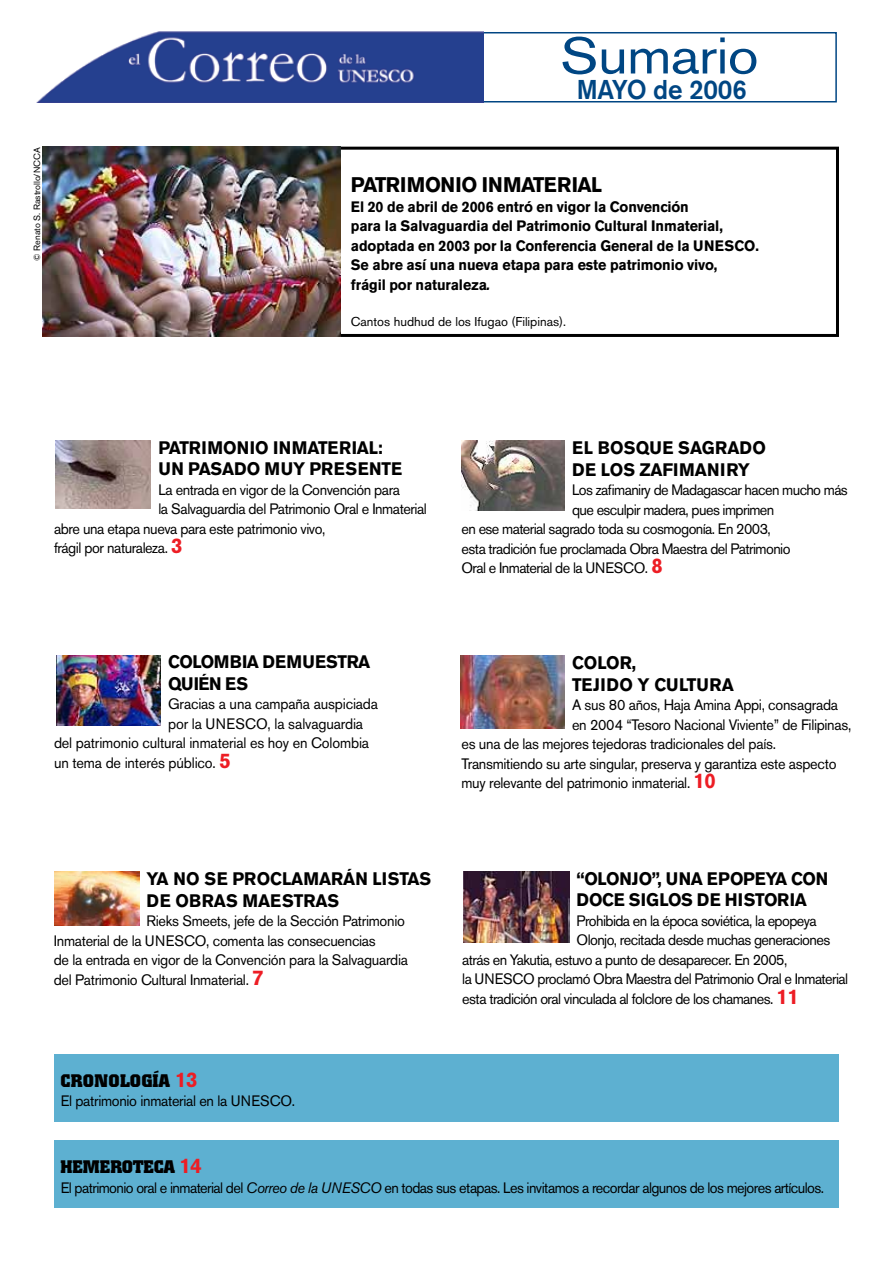
<style>
.page{position:relative;width:893px;height:1263px;background:#fff}
.page>*{position:absolute;margin:0;border:0;box-sizing:border-box;transform-origin:0 0}
.t1{font:51px "Akzidenz Grotesk BE";letter-spacing:-.01em;color:#004683;scale:1.12 1}
.t2{font:500 27px "Akzidenz Grotesk BE";color:#004683;scale:.96 1}
.t3{font:700 21px "Akzidenz Grotesk BE";letter-spacing:-.03em;color:#000;scale:.96 1}
.t4{font:700 18px/21.6px "Akzidenz Grotesk BE";color:#000;scale:.95 1}
.t5{font:700 18px/21.6px "Akzidenz Grotesk BE";letter-spacing:-.02em;color:#000;scale:.95 1}
.t6{font:700 18px/21.6px "Akzidenz Grotesk BE";letter-spacing:-.03em;color:#000;scale:.95 1}
.t7{font:700 18px "Colossalis";letter-spacing:.02em;color:#000}
.t8{font:700 18px "Colossalis";color:#000}
.t9{font:15px/19.5px "Akzidenz Grotesk BE";letter-spacing:-.03em;color:#000;scale:.96 1}
.t10{font:700 15px/19.5px "Akzidenz Grotesk BE";letter-spacing:-.01em;color:#000;scale:.95 1}
.t11{font:15px "Akzidenz Grotesk BE";letter-spacing:-.01em;color:#000;scale:.96 1}
.t12{font:12.75px "Akzidenz Grotesk BE";color:#000}
.t13{font:9px "Akzidenz Grotesk BE";color:#000}
.s1{font-style:italic}
.s2{font-weight:700;font-size:21px;color:#ed1d24}
.s3{font-family:"Akzidenz Grotesk BE";font-size:21px;color:#ed1d24}
</style>
<div class="page">
<div style="left:472px;top:32px;width:365px;height:70px;border:2px solid #004683"></div>
<img style="left:37px;top:31px;width:446px;height:71px">
<div style="left:54px;top:147px;width:785px;height:190px;border:3px solid #000"></div>
<div style="left:54px;top:1054px;width:785px;height:67px;background:#5db0d1"></div>
<div style="left:54px;top:1140px;width:785px;height:68px;background:#5db0d1"></div>
<img style="left:42px;top:147px;width:298px;height:190px">
<img style="left:56px;top:440px;width:95px;height:68px">
<img style="left:56px;top:656px;width:105px;height:70px">
<img style="left:54px;top:871px;width:85px;height:54px">
<img style="left:461px;top:440px;width:103px;height:71px">
<img style="left:460px;top:656px;width:104px;height:73px">
<img style="left:463px;top:871px;width:106px;height:71px">
<p class="t13" style="left:32px;top:261px;width:115px;rotate:-90deg">© Renato S. Rastrollo/NCCA</p>
<h1 class="t1" style="left:560px;top:25px;width:179px">Sumario</h1>
<h2 class="t2" style="left:577px;top:73px;width:179px">MAYO DE 2006</h2>
<h3 class="t3" style="left:351px;top:173px;width:263px">PATRIMONIO I NMATERIAL</h3>
<p class="t10" style="left:351px;top:197px;width:393px">EL 20 DE ABRIL DE 2006 ENTRÓ EN VIGOR LA CONVENCIÓN<br>PARA LA SALVAGUARDIA DEL PATRIMONIO CULTURAL INMATERIAL,<br>ADOPTADA EN 2003 POR LA CONFERENCIA GENERAL DE LA UNESCO</p>
<p class="t10" style="left:755px;top:236px;width:5px">.</p>
<p class="t10" style="left:351px;top:255px;width:387px">SE ABRE ASÍ UNA NUEVA ETAPA PARA ESTE PATRIMONIO VIVO,<br>FRÁGIL POR NATURALEZA<span class="s1">.</span></p>
<p class="t12" style="left:351px;top:314px;width:217px">Cantos hudhud de los Ifugao (Filipinas).</p>
<p class="t4" style="left:158px;top:437px;width:258px">PATRIMONIO INMATERIAL:<br>UN PASADO MUY PRESENTE</p>
<p class="t9" style="left:158px;top:480px;width:253px">La entrada en vigor de la Convención para</p>
<p class="t9" style="left:158px;top:499px;width:281px">la Salvaguardia del Patrimonio Oral e Inmaterial</p>
<p class="t9" style="left:54px;top:519px;width:284px">abre una etapa nueva para este patrimonio vivo,</p>
<p class="t9" style="left:54px;top:538px;width:135px">frágil por naturaleza. <span class="s2">3</span></p>
<p class="t4" style="left:572px;top:437px;width:206px">EL BOSQUE SAGRADO<br>DE LOS ZAFIMANIRY</p>
<p class="t9" style="left:572px;top:480px;width:289px">Los zafimaniry de Madagascar hacen mucho más</p>
<p class="t9" style="left:572px;top:500px;width:212px">que esculpir madera, pues imprimen</p>
<p class="t9" style="left:461px;top:519px;width:324px">en ese material sagrado toda su cosmogonía. En 2003,</p>
<p class="t9" style="left:461px;top:539px;width:344px">esta tradición fue proclamada Obra Maestra del Patrimonio</p>
<p class="t9" style="left:461px;top:558px;width:211px">Oral e Inmaterial de la UNESCO. <span class="s2">8</span></p>
<p class="t6" style="left:168px;top:651px;width:214px">COLOMBIA DEMUESTRA<br>QUIÉN ES</p>
<p class="t11" style="left:168px;top:695px;width:220px">Gracias a una campaña auspiciada</p>
<p class="t11" style="left:168px;top:714px;width:205px">por la UNESCO, la salvaguardia</p>
<p class="t11" style="left:54px;top:734px;width:330px">del patrimonio cultural inmaterial es hoy en Colombia</p>
<p class="t11" style="left:54px;top:753px;width:186px">un tema de interés público. <span class="s2">5</span></p>
<p class="t4" style="left:147px;top:868px;width:301px">YA NO SE PROCLAMARÁN LISTAS<br>DE OBRAS MAESTRAS</p>
<p class="t9" style="left:54px;top:911px;width:370px;text-indent:93px">Rieks Smeets, jefe de la Sección Patrimonio Inmaterial de la UNESCO, comenta las consecuencias<br>de la entrada en vigor de la Convención para la Salvaguardia del Patrimonio Cultural Inmaterial. <span class="s2">7</span></p>
<p class="t7" style="left:60px;top:1070px;width:139px">CRONOLOGÍA <span class="s3">13</span></p>
<p class="t9" style="left:61px;top:1091px;width:246px">El patrimonio inmaterial en la UNESCO.</p>
<p class="t4" style="left:572px;top:652px;width:172px">COLOR,<br>TEJIDO Y CULTURA</p>
<p class="t9" style="left:572px;top:695px;width:279px">A sus 80 años, Haja Amina Appi, consagrada</p>
<p class="t9" style="left:572px;top:715px;width:292px">en 2004 “Tesoro Nacional Viviente” de Filipinas,</p>
<p class="t9" style="left:461px;top:734px;width:329px">es una de las mejores tejedoras tradicionales del país.</p>
<p class="t9" style="left:461px;top:754px;width:392px">Transmitiendo su arte singular, preserva y garantiza este aspecto</p>
<p class="t9" style="left:461px;top:773px;width:267px">muy relevante del patrimonio inmaterial. <span class="s2">10</span></p>
<p class="t5" style="left:577px;top:868px;width:266px">“OLONJO”, UNA EPOPEYA CON<br>DOCE SIGLOS DE HISTORIA</p>
<p class="t9" style="left:577px;top:911px;width:252px">Prohibida en la época soviética, la epopeya</p>
<p class="t9" style="left:577px;top:930px;width:266px">Olonjo, recitada desde muchas generaciones</p>
<p class="t9" style="left:462px;top:950px;width:340px">atrás en Yakutia, estuvo a punto de desaparecer. En 2005,</p>
<p class="t9" style="left:462px;top:969px;width:403px">la UNESCO proclamó Obra Maestra del Patrimonio Oral e Inmaterial</p>
<p class="t9" style="left:462px;top:989px;width:352px">esta tradición oral vinculada al folclore de los chamanes. <span class="s2">11</span></p>
<p class="t8" style="left:60px;top:1156px;width:143px">HEMEROTECA <span class="s3">14</span></p>
<p class="t9" style="left:61px;top:1178px;width:797px">El patrimonio oral e inmaterial del <span class="s1">Correo de la UNESCO</span> en todas sus etapas. Les invitamos a recordar algunos de los mejores artículos.</p>
</div>
